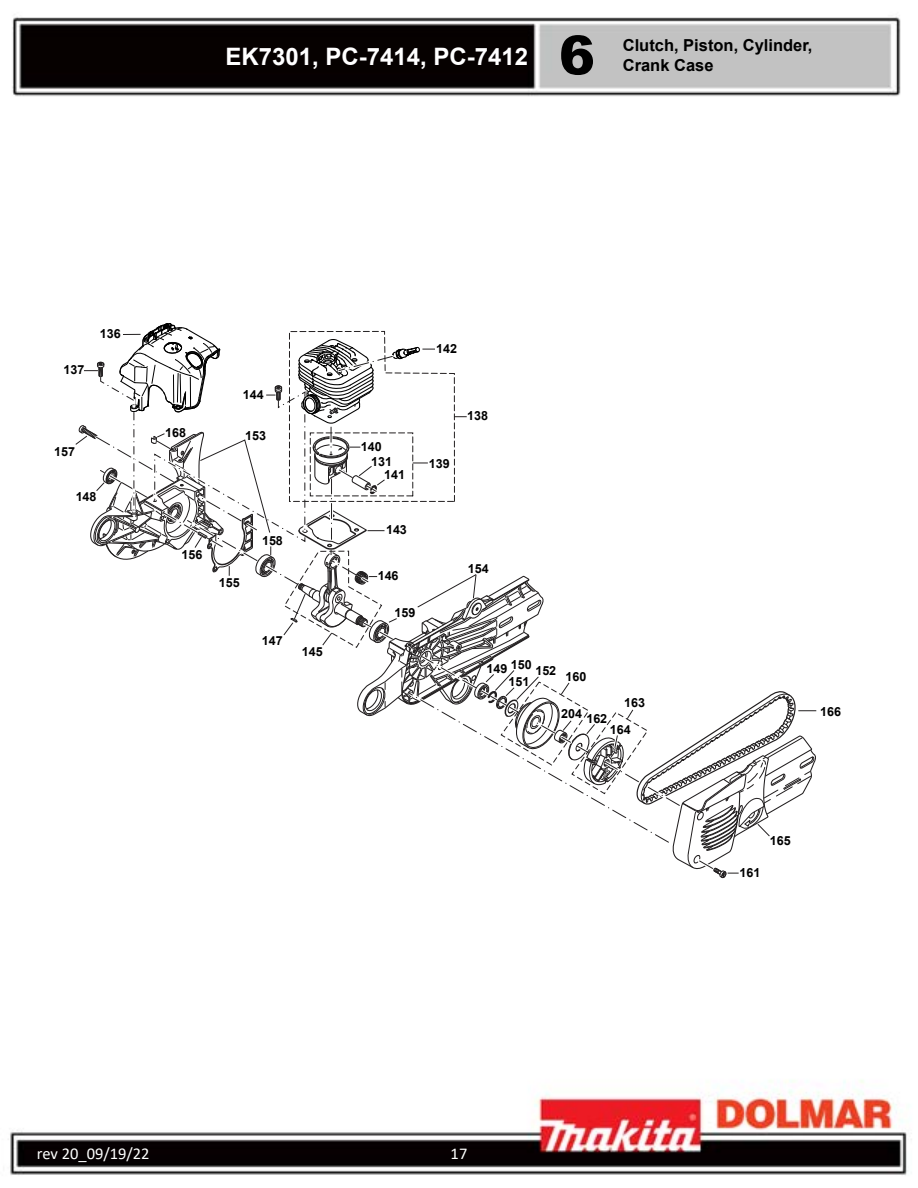
<style>
.page{position:relative;width:918px;height:1188px;background:#fff}
.page>*{position:absolute;margin:0;border:0;box-sizing:border-box;transform-origin:0 0}
.t1{font:900 54px "Arial";color:#000}
.t2{font:700 24px "Arial";color:#fff}
.t3{font:700 16.5px "Arial";color:#000}
.t4{font:16.5px "Calibri";color:#fff}
.t5{font:700 12.45px "Arial";color:#000}
</style>
<div class="page">
<img style="left:8px;top:17px;width:900px;height:1158px">
<div style="left:41px;top:321px;width:823px;height:563px;background:#fff"></div>
<svg style="left:75px;top:323px;width:741px;height:556px"></svg>
<h2 class="t2" style="left:225px;top:39px;width:304px">EK7301, PC-7414, PC-7412</h2>
<h1 class="t1" style="left:559px;top:16px;width:38px">6</h1>
<h3 class="t3" style="left:623px;top:34px;width:191px">Clutch, Piston, Cylinder,</h3>
<h3 class="t3" style="left:623px;top:54px;width:92px">Crank Case</h3>
<p class="t5" style="left:64px;top:361px;width:22px">137</p>
<p class="t5" style="left:100px;top:325px;width:22px">136</p>
<p class="t5" style="left:54px;top:443px;width:22px">157</p>
<p class="t5" style="left:76px;top:488px;width:22px">148</p>
<p class="t5" style="left:243px;top:386px;width:22px">144</p>
<p class="t5" style="left:165px;top:424px;width:22px">168</p>
<p class="t5" style="left:245px;top:427px;width:22px">153</p>
<p class="t5" style="left:182px;top:546px;width:22px">156</p>
<p class="t5" style="left:219px;top:574px;width:22px">155</p>
<p class="t5" style="left:262px;top:531px;width:22px">158</p>
<p class="t5" style="left:262px;top:632px;width:22px">147</p>
<p class="t5" style="left:302px;top:642px;width:22px">145</p>
<p class="t5" style="left:436px;top:339px;width:22px">142</p>
<p class="t5" style="left:361px;top:438px;width:22px">140</p>
<p class="t5" style="left:371px;top:452px;width:22px">131</p>
<p class="t5" style="left:384px;top:466px;width:22px">141</p>
<p class="t5" style="left:429px;top:455px;width:22px">139</p>
<p class="t5" style="left:386px;top:521px;width:22px">143</p>
<p class="t5" style="left:378px;top:567px;width:22px">146</p>
<p class="t5" style="left:395px;top:604px;width:22px">159</p>
<p class="t5" style="left:467px;top:407px;width:22px">138</p>
<p class="t5" style="left:468px;top:560px;width:22px">154</p>
<p class="t5" style="left:511px;top:655px;width:22px">150</p>
<p class="t5" style="left:486px;top:660px;width:22px">149</p>
<p class="t5" style="left:535px;top:662px;width:22px">152</p>
<p class="t5" style="left:509px;top:673px;width:22px">151</p>
<p class="t5" style="left:566px;top:668px;width:22px">160</p>
<p class="t5" style="left:624px;top:694px;width:22px">163</p>
<p class="t5" style="left:561px;top:705px;width:22px">204</p>
<p class="t5" style="left:586px;top:710px;width:22px">162</p>
<p class="t5" style="left:610px;top:721px;width:22px">164</p>
<p class="t5" style="left:820px;top:703px;width:22px">166</p>
<p class="t5" style="left:740px;top:864px;width:22px">161</p>
<p class="t5" style="left:770px;top:832px;width:22px">165</p>
<h3 class="t4" style="left:37px;top:1142px;width:114px">rev 20_09/19/22</h3>
<h3 class="t4" style="left:451px;top:1142px;width:18px">17</h3>
</div>
